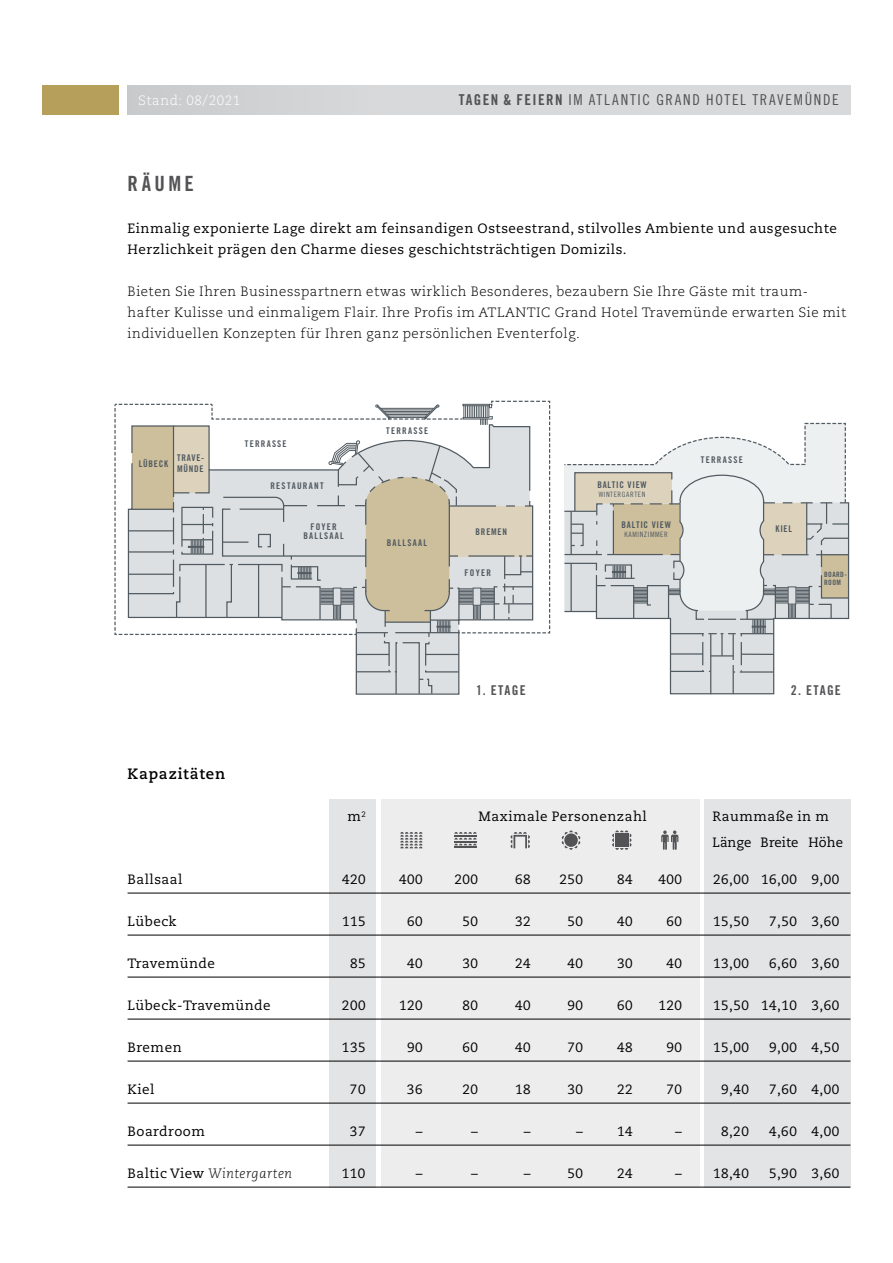
<style>
.page{position:relative;width:893px;height:1263px;background:#fff}
.page>*{position:absolute;margin:0;border:0;box-sizing:border-box;transform-origin:0 0}
.t1{font:21px "Trade Gothic Bold Cond Twenty";color:#535355}
.t2{font:15px "Trade Gothic Cond Eighteen";letter-spacing:.11em;color:#535355}
.t3{font:700 15px "Caecilia";letter-spacing:.06em;color:#000}
.t4{font:13.5px/21px "Caecilia";letter-spacing:.04em;color:#000}
.t5{font:300 13.5px/21px "Caecilia";letter-spacing:.04em;color:#000}
.t6{font:13.5px/25.5px "Caecilia";letter-spacing:.005em;color:#000}
.t7{font:italic 300 13.5px "Caecilia";letter-spacing:.04em;color:#000}
.t8{font:13.5px "Trade Gothic Bold Cond Twenty";color:#535355}
.t9{font:300 13.5px "Caecilia";letter-spacing:.04em;color:#fff}
.t10{font:9.3px/9.1px "Trade Gothic Bold Cond Twenty";letter-spacing:.13em;color:#515a60;text-align:center}
.t11{font:9.3px/11.1px "Trade Gothic Bold Cond Twenty";letter-spacing:.08em;color:#515a60}
.t12{font:7.35px "Trade Gothic Cond Eighteen";letter-spacing:.08em;color:#515a60}
.t13{font:7.35px/8.1px "Trade Gothic Bold Cond Twenty";letter-spacing:.06em;color:#515a60}
.s1{font-family:"Trade Gothic Bold Cond Twenty"}
.s2{font-weight:400;font-style:normal}
</style>
<div class="page">
<div style="left:128px;top:85px;width:722px;height:30px;background:linear-gradient(to right,#cfd0d1,#dcdddd)"></div>
<div style="left:43px;top:85px;width:76px;height:30px;background:#b69e5b"></div>
<div style="left:704px;top:799px;width:146px;height:389px;background:#e3e4e5"></div>
<div style="left:381px;top:799px;width:318px;height:389px;background:#ededee"></div>
<div style="left:330px;top:799px;width:46px;height:389px;background:#e3e4e5"></div>
<svg style="left:400px;top:832px;width:22px;height:16px"></svg>
<hr style="left:454px;top:846px;width:23px;height:2px;background:#535355">
<svg style="left:454px;top:832px;width:23px;height:13px"></svg>
<hr style="left:454px;top:835px;width:23px;height:2px;background:#535355">
<svg style="left:511px;top:832px;width:19px;height:16px"></svg>
<svg style="left:612px;top:830px;width:19px;height:20px"></svg>
<svg style="left:562px;top:830px;width:18px;height:20px"></svg>
<svg style="left:661px;top:830px;width:17px;height:20px"></svg>
<hr style="left:128px;top:893px;width:722px;height:1px;background:#000">
<hr style="left:128px;top:935px;width:722px;height:1px;background:#000">
<hr style="left:128px;top:977px;width:722px;height:1px;background:#000">
<hr style="left:128px;top:1019px;width:722px;height:1px;background:#000">
<hr style="left:128px;top:1061px;width:722px;height:1px;background:#000">
<hr style="left:128px;top:1103px;width:722px;height:1px;background:#000">
<hr style="left:128px;top:1145px;width:722px;height:1px;background:#000">
<hr style="left:128px;top:1187px;width:722px;height:1px;background:#000">
<svg style="left:114px;top:400px;width:437px;height:295px"></svg>
<svg style="left:564px;top:422px;width:286px;height:272px"></svg>
<p class="t9" style="left:138px;top:93px;width:104px">Stand: 08/2021</p>
<p class="t2" style="left:459px;top:91px;width:381px"><span class="s1">TAGEN &amp; FEIERN</span> IM ATLANTIC GRAND HOTEL TRA VEMÜND E</p>
<h1 class="t1" style="left:128px;top:171px;width:68px">R ÄUME</h1>
<p class="t4" style="left:128px;top:218px;width:711px">Einmalig exponierte Lage direkt am feinsandigen Ostseestrand, stilvolles Ambiente und ausgesuchte<br>Herzlichkeit prägen den Charme dieses geschichtsträchtigen Domizils.</p>
<p class="t5" style="left:128px;top:281px;width:720px">Bieten Sie Ihren Businesspartnern etwas wirklich Besonderes, bezaubern Sie Ihre Gäste mit traum&shy;hafter Kulisse und einmaligem Flair. Ihre Profis im ATLANTIC Grand Hotel Travemünde erwarten Sie mit individuellen Konzepten für Ihren ganz persönlichen Eventerfolg.</p>
<p class="t10" style="left:139px;top:459px;width:31px">LÜBECK</p>
<p class="t11" style="left:177px;top:452px;width:29px">TRAVE-<br>MÜNDE</p>
<p class="t10" style="left:245px;top:439px;width:43px">TERRASSE</p>
<p class="t10" style="left:270px;top:481px;width:55px">RESTAURANT</p>
<p class="t10" style="left:386px;top:426px;width:43px">TERRASSE</p>
<p class="t10" style="left:303px;top:522px;width:42px">FOYER<br>BALLSAAL</p>
<p class="t10" style="left:476px;top:527px;width:33px">BREMEN</p>
<p class="t10" style="left:387px;top:538px;width:42px">BALLSAAL</p>
<p class="t10" style="left:465px;top:568px;width:28px">FOYER</p>
<p class="t11" style="left:597px;top:479px;width:51px">BALTIC VIEW</p>
<p class="t12" style="left:599px;top:490px;width:48px">WINTERGARTEN</p>
<p class="t11" style="left:621px;top:519px;width:51px">BALTIC VIEW</p>
<p class="t12" style="left:625px;top:530px;width:45px">KAMINZIMMER</p>
<p class="t10" style="left:701px;top:455px;width:43px">TERRASSE</p>
<p class="t10" style="left:775px;top:524px;width:18px">KIEL</p>
<p class="t13" style="left:824px;top:570px;width:24px">BOARD-<br>ROOM</p>
<p class="t3" style="left:128px;top:765px;width:99px">Kapazitäten</p>
<p class="t8" style="left:476px;top:682px;width:32px">1. E TAGE</p>
<p class="t8" style="left:791px;top:682px;width:32px">2. E TAGE</p>
<p class="t4" style="left:347px;top:806px;width:20px">m<sup>2</sup></p>
<p class="t4" style="left:479px;top:806px;width:170px">Maximale Personenzahl</p>
<p class="t6" style="left:713px;top:804px;width:132px">Raummaße in m<br>Länge Breite Höhe</p>
<p class="t4" style="left:128px;top:869px;width:56px">Ballsaal</p>
<p class="t4" style="left:342px;top:869px;width:25px">420</p>
<p class="t4" style="left:399px;top:869px;width:25px">400</p>
<p class="t4" style="left:455px;top:869px;width:25px">200</p>
<p class="t4" style="left:515px;top:869px;width:17px">68</p>
<p class="t4" style="left:560px;top:869px;width:25px">250</p>
<p class="t4" style="left:617px;top:869px;width:17px">84</p>
<p class="t4" style="left:659px;top:869px;width:25px">400</p>
<p class="t4" style="left:713px;top:869px;width:128px">26,00 16,00 9,00</p>
<p class="t4" style="left:128px;top:911px;width:51px">Lübeck</p>
<p class="t4" style="left:342px;top:911px;width:25px">115</p>
<p class="t4" style="left:407px;top:911px;width:17px">60</p>
<p class="t4" style="left:463px;top:911px;width:17px">50</p>
<p class="t4" style="left:515px;top:911px;width:17px">32</p>
<p class="t4" style="left:568px;top:911px;width:17px">50</p>
<p class="t4" style="left:617px;top:911px;width:17px">40</p>
<p class="t4" style="left:667px;top:911px;width:17px">60</p>
<p class="t4" style="left:713px;top:911px;width:37px">15,50</p>
<p class="t4" style="left:769px;top:911px;width:72px">7,50 3,60</p>
<p class="t4" style="left:128px;top:953px;width:89px">Travemünde</p>
<p class="t4" style="left:350px;top:953px;width:17px">85</p>
<p class="t4" style="left:407px;top:953px;width:17px">40</p>
<p class="t4" style="left:462px;top:953px;width:17px">30</p>
<p class="t4" style="left:515px;top:953px;width:17px">24</p>
<p class="t4" style="left:567px;top:953px;width:17px">40</p>
<p class="t4" style="left:617px;top:953px;width:17px">30</p>
<p class="t4" style="left:667px;top:953px;width:17px">40</p>
<p class="t4" style="left:713px;top:953px;width:37px">13,00</p>
<p class="t4" style="left:769px;top:953px;width:72px">6,60 3,60</p>
<p class="t4" style="left:128px;top:995px;width:145px">Lübeck-Travemünde</p>
<p class="t4" style="left:342px;top:995px;width:25px">200</p>
<p class="t4" style="left:399px;top:995px;width:25px">120</p>
<p class="t4" style="left:462px;top:995px;width:17px">80</p>
<p class="t4" style="left:515px;top:995px;width:17px">40</p>
<p class="t4" style="left:567px;top:995px;width:17px">90</p>
<p class="t4" style="left:617px;top:995px;width:17px">60</p>
<p class="t4" style="left:658px;top:995px;width:25px">120</p>
<p class="t4" style="left:713px;top:995px;width:128px">15,50 14,10 3,60</p>
<p class="t4" style="left:128px;top:1037px;width:56px">Bremen</p>
<p class="t4" style="left:342px;top:1037px;width:25px">135</p>
<p class="t4" style="left:407px;top:1037px;width:17px">90</p>
<p class="t4" style="left:462px;top:1037px;width:17px">60</p>
<p class="t4" style="left:515px;top:1037px;width:17px">40</p>
<p class="t4" style="left:567px;top:1037px;width:17px">70</p>
<p class="t4" style="left:617px;top:1037px;width:17px">48</p>
<p class="t4" style="left:666px;top:1037px;width:17px">90</p>
<p class="t4" style="left:713px;top:1037px;width:37px">15,00</p>
<p class="t4" style="left:769px;top:1037px;width:72px">9,00 4,50</p>
<p class="t4" style="left:127px;top:1079px;width:29px">Kiel</p>
<p class="t4" style="left:350px;top:1079px;width:17px">70</p>
<p class="t4" style="left:407px;top:1079px;width:17px">36</p>
<p class="t4" style="left:462px;top:1079px;width:17px">20</p>
<p class="t4" style="left:515px;top:1079px;width:17px">18</p>
<p class="t4" style="left:567px;top:1079px;width:17px">30</p>
<p class="t4" style="left:617px;top:1079px;width:17px">22</p>
<p class="t4" style="left:666px;top:1079px;width:17px">70</p>
<p class="t4" style="left:721px;top:1079px;width:29px">9,40</p>
<p class="t4" style="left:769px;top:1079px;width:72px">7,60 4,00</p>
<p class="t4" style="left:127px;top:1121px;width:79px">Boardroom</p>
<p class="t4" style="left:350px;top:1121px;width:17px">37</p>
<p class="t4" style="left:416px;top:1121px;width:8px">–</p>
<p class="t4" style="left:471px;top:1121px;width:8px">–</p>
<p class="t4" style="left:524px;top:1121px;width:8px">–</p>
<p class="t4" style="left:576px;top:1121px;width:8px">–</p>
<p class="t4" style="left:617px;top:1121px;width:17px">14</p>
<p class="t4" style="left:675px;top:1121px;width:8px">–</p>
<p class="t4" style="left:721px;top:1121px;width:29px">8,20</p>
<p class="t4" style="left:769px;top:1121px;width:72px">4,60 4,00</p>
<p class="t7" style="left:127px;top:1166px;width:166px"><span class="s2">Baltic View</span> Wintergarten</p>
<p class="t4" style="left:342px;top:1163px;width:25px">110</p>
<p class="t4" style="left:416px;top:1163px;width:8px">–</p>
<p class="t4" style="left:471px;top:1163px;width:8px">–</p>
<p class="t4" style="left:524px;top:1163px;width:8px">–</p>
<p class="t4" style="left:567px;top:1163px;width:17px">50</p>
<p class="t4" style="left:617px;top:1163px;width:17px">24</p>
<p class="t4" style="left:675px;top:1163px;width:75px">– 18,40</p>
<p class="t4" style="left:769px;top:1163px;width:72px">5,90 3,60</p>
</div>
